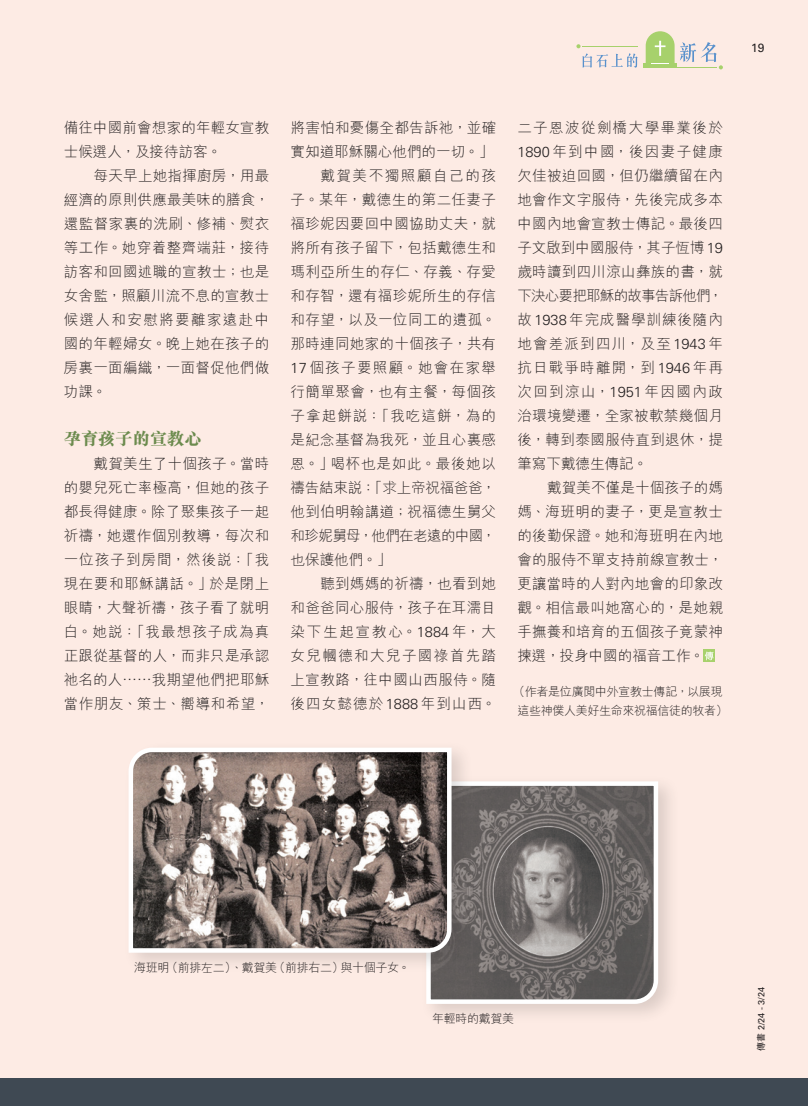
<style>
.page{position:relative;width:808px;height:1106px;background:#fdebe4}
.page>*{position:absolute;margin:0;border:0;box-sizing:border-box;transform-origin:0 0}
.t1{font:800 17.25px "M Sung HK";color:#6c8b4e}
.t2{font:300 14.55px/24px "M Hei HK";letter-spacing:.02em;color:#231f20;text-align:justify}
.t3{font:300 14.55px "M Hei HK";letter-spacing:-.015em;color:#231f20}
.t4{font:300 14.55px "M Hei HK";letter-spacing:-.045em;color:#231f20}
.t5{font:300 14.55px "M Hei HK";letter-spacing:.12em;color:#231f20}
.t6{font:300 14.55px "M Hei HK";letter-spacing:.075em;color:#231f20}
.t7{font:300 14.55px "M Hei HK";color:#231f20}
.t8{font:300 14.55px "M Hei HK";letter-spacing:.09em;color:#231f20}
.t9{font:300 14.55px "M Hei HK";letter-spacing:.07em;color:#231f20}
.t10{font:300 14.55px "M Hei HK";letter-spacing:.05em;color:#231f20}
.t11{font:300 14.55px "M Hei HK";letter-spacing:.095em;color:#231f20}
.t12{font:300 14.55px "M Hei HK";letter-spacing:.11em;color:#231f20}
.t13{font:300 12px/19.5px "M Hei HK";letter-spacing:-.03em;color:#231f20;text-align:center}
.t14{font:12px "Univers LT Std";color:#231f20}
.t15{font:9px "Univers LT Std";color:#231f20}
.s1{font-family:"Univers LT Std"}
.s2{font-family:"M Hei HK";font-weight:500}
</style>
<div class="page">
<div style="left:0;top:1078px;width:808px;height:28px;background:#3f4953"></div>
<svg style="left:704px;top:649px;width:11px;height:13px"></svg>
<svg style="left:705px;top:651px;width:8px;height:9px"></svg>
<div style="left:420px;top:774px;width:260px;height:250px;background:#231f20;opacity:.15"></div>
<svg style="left:424px;top:779px;width:236px;height:227px;background:#7d7877"></svg>
<div style="left:123px;top:740px;width:351px;height:233px;background:#231f20;opacity:.15"></div>
<svg style="left:126px;top:745px;width:328px;height:210px;background:#8a7f7a"></svg>
<div style="left:643px;top:63px;width:34px;height:5px;background:#a7d16c"></div>
<hr style="left:643px;top:67px;width:74px;height:1px;background:#a7d16c">
<svg style="left:646px;top:31px;width:28px;height:33px"></svg>
<svg style="left:576px;top:44px;width:62px;height:24px"></svg>
<svg style="left:680px;top:42px;width:43px;height:27px"></svg>
<p class="t2" style="left:64px;top:115px;width:207px">備往中國前會想家的年輕女宣教士候選人，及接待訪客。</p>
<p class="t2" style="left:64px;top:163px;width:207px;text-indent:30px">每天早上她指揮廚房，用最經濟的原則供應最美味的膳食，還監督家裏的洗刷、修補、熨衣等工作。她穿着整齊端莊，接待訪客和回國述職的宣教士；也是女舍監，照顧川流不息的宣教士候選人和安慰將要離家遠赴中國的年輕婦女。晚上她在孩子的房裏一面編織，一面督促他們做功課。</p>
<p class="t1" style="left:64px;top:430px;width:140px">孕育孩子的宣教心</p>
<p class="t2" style="left:64px;top:451px;width:207px;text-indent:30px">戴賀美生了十個孩子。當時的嬰兒死亡率極高，但她的孩子都長得健康。除了聚集孩子一起祈禱，她還作個別教導，每次和一位孩子到房間，然後說：「我現在要和耶穌講話。」於是閉上眼睛，大聲祈禱，孩子看了就明白。她說：「我最想孩子成為真正跟從基督的人，而非只是承認祂名的人……我期望他們把耶穌當作朋友、策士、嚮導和希望，</p>
<p class="t2" style="left:291px;top:115px;width:207px">將害怕和憂傷全都告訴祂，並確</p>
<p class="t7" style="left:291px;top:144px;width:204px">實知道耶穌關心他們的一切。」</p>
<p class="t12" style="left:320px;top:168px;width:177px">戴賀美不獨照顧自己的孩</p>
<p class="t2" style="left:291px;top:187px;width:207px">子。某年，戴德生的第二任妻子</p>
<p class="t2" style="left:291px;top:211px;width:207px">福珍妮因要回中國協助丈夫，就</p>
<p class="t2" style="left:291px;top:235px;width:207px">將所有孩子留下，包括戴德生和</p>
<p class="t2" style="left:291px;top:259px;width:207px">瑪利亞所生的存仁、存義、存愛</p>
<p class="t2" style="left:291px;top:283px;width:207px">和存智，還有福珍妮所生的存信</p>
<p class="t2" style="left:291px;top:307px;width:207px">和存望，以及一位同工的遺孤。</p>
<p class="t2" style="left:291px;top:331px;width:207px">那時連同她家的十個孩子，共有</p>
<p class="t8" style="left:291px;top:360px;width:207px"><span class="s1">17</span>個孩子要照顧。她會在家舉</p>
<p class="t2" style="left:291px;top:379px;width:207px">行簡單聚會，也有主餐，每個孩</p>
<p class="t9" style="left:291px;top:408px;width:207px">子拿起餅說：「我吃這餅，為的</p>
<p class="t2" style="left:291px;top:427px;width:207px">是紀念基督為我死，並且心裏感</p>
<p class="t10" style="left:291px;top:456px;width:207px">恩。」喝杯也是如此。最後她以</p>
<p class="t3" style="left:291px;top:480px;width:207px">禱告結束說：「求上帝祝福爸爸，</p>
<p class="t2" style="left:291px;top:499px;width:207px">他到伯明翰講道；祝福德生舅父</p>
<p class="t4" style="left:291px;top:528px;width:207px">和珍妮舅母，他們在老遠的中國，</p>
<p class="t2" style="left:291px;top:547px;width:103px">也保護他們。」</p>
<p class="t2" style="left:320px;top:571px;width:177px">聽到媽媽的祈禱，也看到她</p>
<p class="t2" style="left:291px;top:595px;width:207px">和爸爸同心服侍，孩子在耳濡目</p>
<p class="t5" style="left:291px;top:624px;width:207px">染下生起宣教心。<span class="s1">1884</span>年，大</p>
<p class="t11" style="left:291px;top:648px;width:207px">女兒幗德和大兒子國祿首先踏</p>
<p class="t2" style="left:291px;top:667px;width:207px">上宣教路，往中國山西服侍。隨</p>
<p class="t6" style="left:291px;top:696px;width:207px">後四女懿德於<span class="s1">1888</span>年到山西。</p>
<p class="t2" style="left:517px;top:115px;width:207px">二子恩波從劍橋大學畢業後於<span class="s1">1890</span>年到中國，後因妻子健康欠佳被迫回國，但仍繼續留在內地會作文字服侍，先後完成多本中國內地會宣教士傳記。最後四子文啟到中國服侍，其子恆博<span class="s1">19</span>歲時讀到四川涼山彝族的書，就下決心要把耶穌的故事告訴他們，故 <span class="s1">1938</span> 年完成醫學訓練後隨內地會差派到四川，及至<span class="s1">1943</span>年抗日戰爭時離開，到<span class="s1">1946</span>年再次回到涼山，<span class="s1">1951</span>年因國內政治環境變遷，全家被軟禁幾個月後，轉到泰國服侍直到退休，提筆寫下戴德生傳記。</p>
<p class="t2" style="left:517px;top:475px;width:207px;text-indent:30px">戴賀美不僅是十個孩子的媽媽、海班明的妻子，更是宣教士的後勤保證。她和海班明在內地會的服侍不單支持前線宣教士，更讓當時的人對內地會的印象改觀。相信最叫她窩心的，是她親手撫養和培育的五個孩子竟蒙神揀選，投身中國的福音工作。</p>
<p class="t13" style="left:513px;top:681px;width:216px">（作者是位廣閱中外宣教士傳記，以展現這些神僕人美好生命來祝福信徒的牧者）</p>
<p class="t14" style="left:751px;top:40px;width:15px">19</p>
<p class="t13" style="left:134px;top:957px;width:277px">海班明（前排左二）、戴賀美（前排右二）與十個子女。</p>
<p class="t13" style="left:432px;top:1008px;width:83px">年輕時的戴賀美</p>
<p class="t15" style="left:756px;top:1050px;width:65px;rotate:-90deg"><span class="s2">傳書</span> 2/24 - 3/24</p>
</div>
